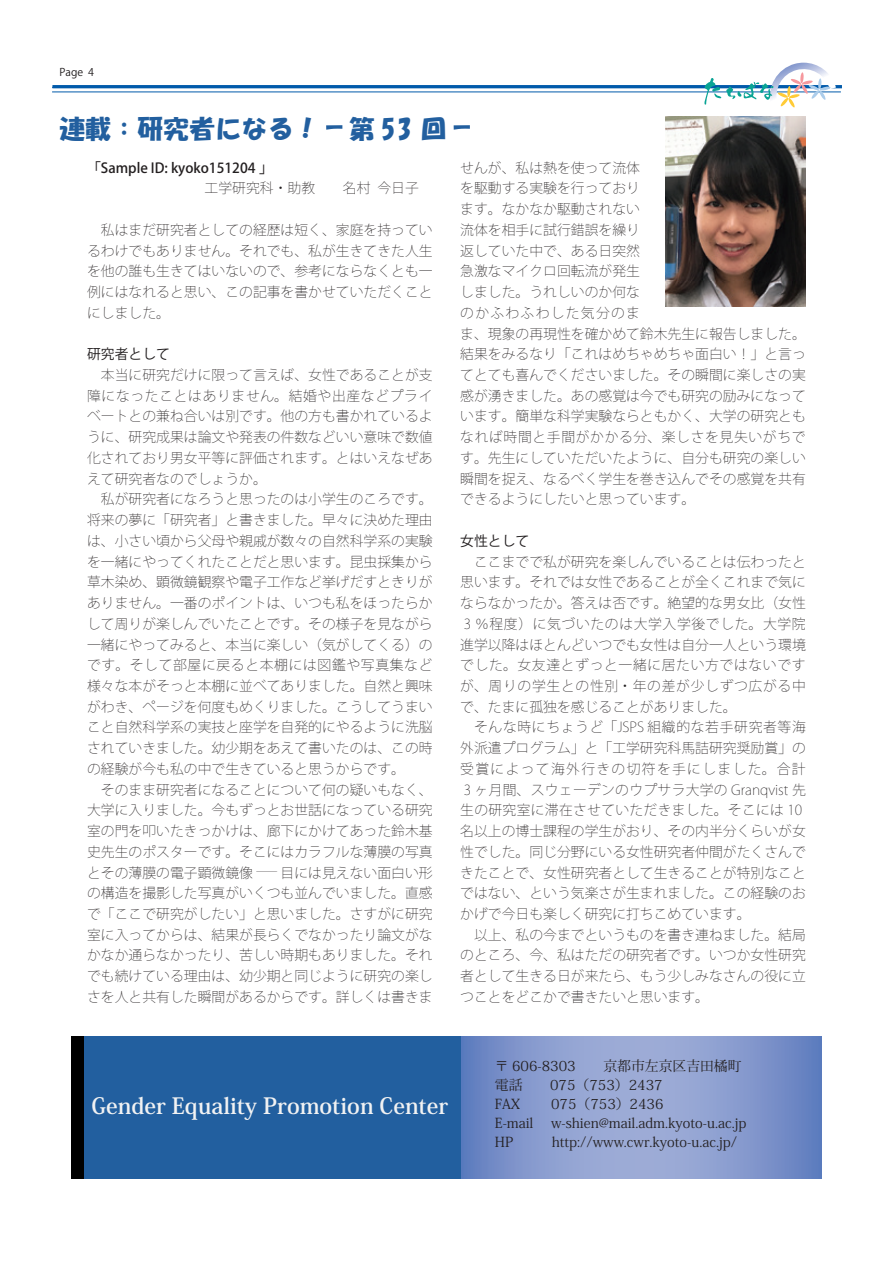
<style>
.page{position:relative;width:893px;height:1263px;background:#fff}
.page>*{position:absolute;margin:0;border:0;box-sizing:border-box;transform-origin:0 0}
.t1{font:25.5px "HG Soei Kakupoptai";letter-spacing:.02em;color:#225f9f}
.t2{font:700 22.35px "Koz Min Pro";color:#f1f2f3}
.t3{font:200 13.8px/20.7px "Koz Go Pro";color:#231f20;text-align:justify}
.t4{font:13.8px/19.2px "Koz Min Pro";color:#231f20}
.t5{font:500 13.8px "Koz Go Pro";color:#231f20}
.t6{font:13.8px "Koz Go Pro";color:#231f20}
.t7{font:10.65px "Koz Go Pro";color:#231f20}
</style>
<div class="page">
<svg style="left:326px;top:125px;width:16px;height:5px"></svg>
<svg style="left:454px;top:125px;width:16px;height:5px"></svg>
<img style="left:665px;top:117px;width:141px;height:189px">
<hr style="left:52px;top:85px;width:790px;height:3px;background:#015aaa">
<hr style="left:52px;top:91px;width:789px;height:1px;background:#015aaa">
<svg style="left:704px;top:63px;width:132px;height:45px"></svg>
<svg style="left:461px;top:1036px;width:360px;height:143px;background:#869acd"></svg>
<div style="left:72px;top:1036px;width:388px;height:143px;background:#225f9f"></div>
<div style="left:72px;top:1036px;width:12px;height:143px;background:#000"></div>
<p class="t7" style="left:60px;top:65px;width:36px">Page 4</p>
<h1 class="t1" style="left:60px;top:116px;width:389px">連載：研究者になる！ 第 53 回</h1>
<p class="t5" style="left:87px;top:159px;width:187px">「Sample ID: kyoko151204 」</p>
<p class="t3" style="left:205px;top:178px;width:216px">工学研究科・助教　　名村 今日子</p>
<p class="t3" style="left:87px;top:219px;width:347px;text-indent:14px">私はまだ研究者としての経歴は短く、家庭を持っているわけでもありません。それでも、私が生きてきた人生を他の誰も生きてはいないので、参考にならなくとも一例にはなれると思い、この記事を書かせていただくことにしました。</p>
<p class="t6" style="left:87px;top:345px;width:84px">研究者として</p>
<p class="t3" style="left:87px;top:364px;width:347px;text-indent:14px">本当に研究だけに限って言えば、女性であることが支障になったことはありません。結婚や出産などプライベートとの兼ね合いは別です。他の方も書かれているように、研究成果は論文や発表の件数などいい意味で数値化されており男女平等に評価されます。とはいえなぜあえて研究者なのでしょうか。</p>
<p class="t3" style="left:87px;top:489px;width:347px;text-indent:14px">私が研究者になろうと思ったのは小学生のころです。将来の夢に「研究者」と書きました。早々に決めた理由は、小さい頃から父母や親戚が数々の自然科学系の実験を一緒にやってくれたことだと思います。昆虫採集から草木染め、顕微鏡観察や電子工作など挙げだすときりがありません。一番のポイントは、いつも私をほったらかして周りが楽しんでいたことです。その様子を見ながら一緒にやってみると、本当に楽しい（気がしてくる）のです。そして部屋に戻ると本棚には図鑑や写真集など様々な本がそっと本棚に並べてありました。自然と興味がわき、ページを何度もめくりました。こうしてうまいこと自然科学系の実技と座学を自発的にやるように洗脳されていきました。幼少期をあえて書いたのは、この時の経験が今も私の中で生きていると思うからです。</p>
<p class="t3" style="left:87px;top:779px;width:347px;text-indent:14px">そのまま研究者になることについて何の疑いもなく、大学に入りました。今もずっとお世話になっている研究室の門を叩いたきっかけは、廊下にかけてあった鈴木基史先生のポスターです。そこにはカラフルな薄膜の写真とその薄膜の電子顕微鏡像 <sup>―</sup> 目には見えない面白い形の構造を撮影した写真がいくつも並んでいました。直感で「ここで研究がしたい」と思いました。さすがに研究室に入ってからは、結果が長らくでなかったり論文がなかなか通らなかったり、苦しい時期もありました。それでも続けている理由は、幼少期と同じように研究の楽しさを人と共有した瞬間があるからです。詳しくは書きま</p>
<p class="t3" style="left:460px;top:157px;width:347px;text-align:left">せんが、私は熱を使って流体<br>を駆動する実験を行っており<br>ます。なかなか駆動されない<br>流体を相手に試行錯誤を繰り<br>返していた中で、ある日突然<br>急激なマイクロ回転流が発生<br>しました。うれしいのか何な<br>のかふわふわした気分のま<br>ま、現象の再現性を確かめて鈴木先生に報告しました。結果をみるなり「これはめちゃめちゃ面白い！」と言ってとても喜んでくださいました。その瞬間に楽しさの実感が湧きました。あの感覚は今でも研究の励みになっています。簡単な科学実験ならともかく、大学の研究ともなれば時間と手間がかかる分、楽しさを見失いがちです。先生にしていただいたように、自分も研究の楽しい瞬間を捉え、なるべく学生を巻き込んでその感覚を共有できるようにしたいと思っています。</p>
<p class="t6" style="left:460px;top:532px;width:71px">女性として</p>
<p class="t3" style="left:460px;top:551px;width:347px;text-indent:14px">ここまでで私が研究を楽しんでいることは伝わったと思います。それでは女性であることが全くこれまで気にならなかったか。答えは否です。絶望的な男女比（女性3 ％程度）に気づいたのは大学入学後でした。大学院進学以降はほとんどいつでも女性は自分一人という環境でした。女友達とずっと一緒に居たい方ではないですが、周りの学生との性別・年の差が少しずつ広がる中で、たまに孤独を感じることがありました。</p>
<p class="t3" style="left:460px;top:717px;width:347px;text-align:left;text-indent:14px">そんな時にちょうど「JSPS 組織的な若手研究者等海外派遣プログラム」と「工学研究科馬詰研究奨励賞」の受賞によって海外行きの切符を手にしました。合計<br>3 ヶ月間、スウェーデンのウプサラ大学の Granqvist 先生の研究室に滞在させていただきました。そこには 10名以上の博士課程の学生がおり、その内半分くらいが女性でした。同じ分野にいる女性研究者仲間がたくさんできたことで、女性研究者として生きることが特別なことではない、という気楽さが生まれました。この経験のおかげで今日も楽しく研究に打ちこめています。</p>
<p class="t3" style="left:460px;top:924px;width:347px;text-indent:14px">以上、私の今までというものを書き連ねました。結局のところ、今、私はただの研究者です。いつか女性研究者として生きる日が来たら、もう少しみなさんの役に立つことをどこかで書きたいと思います。</p>
<h2 class="t2" style="left:91px;top:1089px;width:358px">Gender Equality Promotion Center</h2>
<p class="t4" style="left:495px;top:1055px;width:248px">〒 606-8303　　京都市左京区吉田橘町電話　　075（753）2437<br>FAX</p>
<p class="t4" style="left:495px;top:1094px;width:253px;text-indent:56px">075（753）2436<br>E-mail　 w-shien@mail.adm.kyoto-u.ac.jp<br>HP</p>
<p class="t4" style="left:552px;top:1132px;width:187px">http://www.cwr.kyoto-u.ac.jp/</p>
</div>
